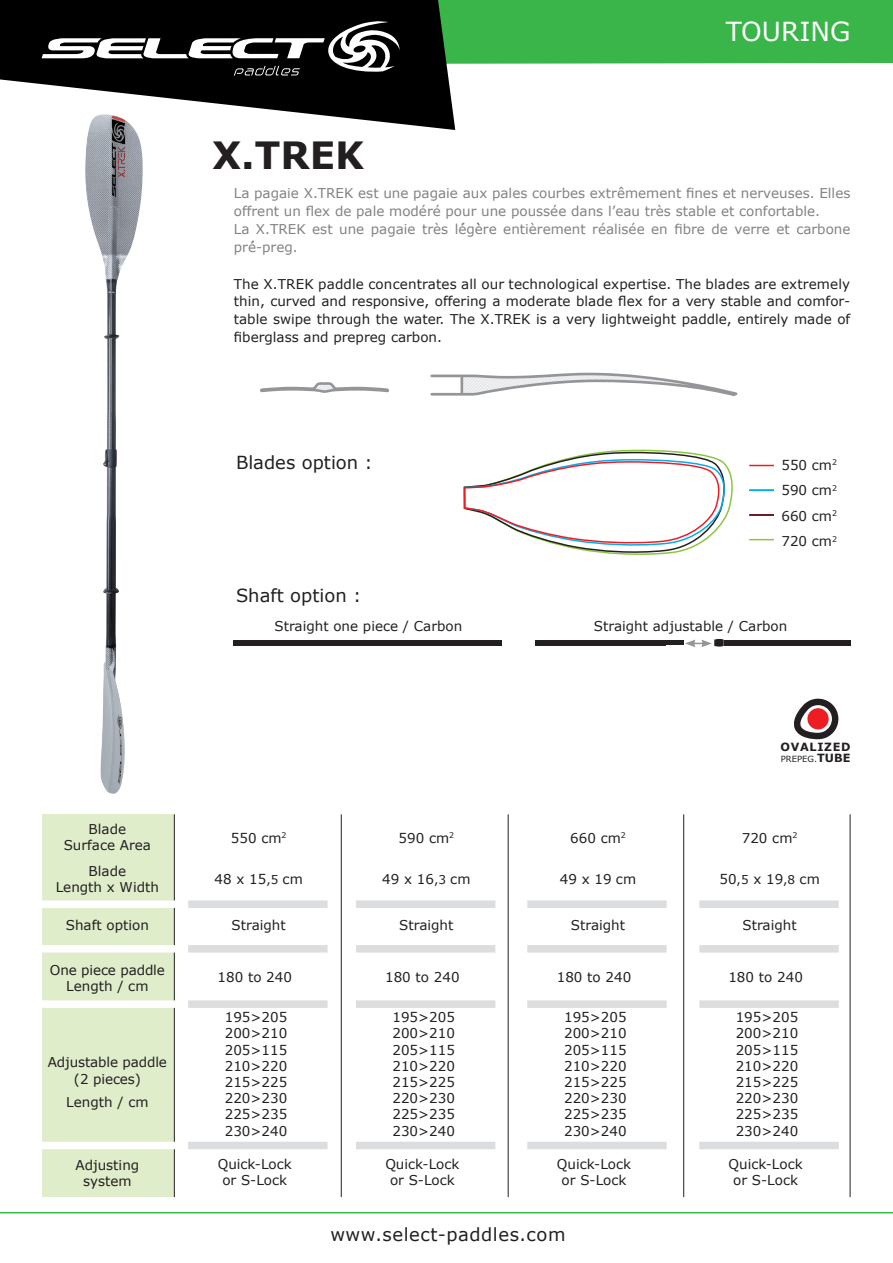
<style>
.page{position:relative;width:893px;height:1263px;background:#fff}
.page>*{position:absolute;margin:0;border:0;box-sizing:border-box;transform-origin:0 0}
.t1{font:700 37.5px "Verdana";color:#231f20}
.t2{font:26.25px "Verdana";color:#fff}
.t3{font:18px "Verdana";color:#231f20}
.t4{font:18px "Verdana";letter-spacing:.03em;color:#231f20}
.t5{font:13.5px/16.2px "Verdana";color:#231f20;text-align:center}
.t6{font:13.5px/18px "Verdana";color:#808285}
.t7{font:700 11.25px "Verdana";letter-spacing:.06em;color:#231f20}
.t8{font:8.4px "Verdana";color:#231f20}
.s1{font-weight:700;font-size:11.25px}
.s2{font-size:12px}
</style>
<div class="page">
<svg style="left:0;top:0;width:455px;height:130px;fill:#000"></svg>
<img style="left:84px;top:114px;width:59px;height:680px">
<svg style="left:794px;top:699px;width:45px;height:40px"></svg>
<div style="left:807px;top:708px;width:22px;height:21px;background:#ee1d23;border-radius:50%"></div>
<svg style="left:749px;top:465px;width:25px;height:1px"></svg>
<hr style="left:749px;top:489px;width:25px;height:2px;background:#ee1d23">
<svg style="left:749px;top:490px;width:25px;height:1px"></svg>
<hr style="left:749px;top:514px;width:25px;height:2px;background:#231f20">
<svg style="left:749px;top:539px;width:25px;height:1px"></svg>
<svg style="left:42px;top:0;width:851px;height:76px"></svg>
<div style="left:43px;top:814px;width:131px;height:383px;background:#dfedcb"></div>
<hr style="left:174px;top:814px;width:1px;height:383px;background:#231f20">
<svg style="left:463px;top:451px;width:265px;height:104px"></svg>
<svg style="left:430px;top:373px;width:307px;height:23px"></svg>
<svg style="left:260px;top:382px;width:129px;height:11px"></svg>
<hr style="left:0;top:1212px;width:893px;height:1px;background:#3ab54a">
<div style="left:21px;top:900px;width:851px;height:8px;background:#fff"></div>
<div style="left:21px;top:1000px;width:851px;height:8px;background:#fff"></div>
<div style="left:21px;top:945px;width:851px;height:7px;background:#fff"></div>
<div style="left:21px;top:1142px;width:851px;height:7px;background:#fff"></div>
<div style="left:188px;top:900px;width:140px;height:8px;background:#dcdddf"></div>
<div style="left:188px;top:1000px;width:140px;height:8px;background:#dcdddf"></div>
<div style="left:188px;top:945px;width:140px;height:7px;background:#dcdddf"></div>
<div style="left:188px;top:1142px;width:140px;height:7px;background:#dcdddf"></div>
<div style="left:527px;top:900px;width:140px;height:8px;background:#dcdddf"></div>
<div style="left:527px;top:1000px;width:140px;height:8px;background:#dcdddf"></div>
<div style="left:527px;top:945px;width:140px;height:7px;background:#dcdddf"></div>
<div style="left:527px;top:1142px;width:140px;height:7px;background:#dcdddf"></div>
<div style="left:356px;top:900px;width:139px;height:8px;background:#dcdddf"></div>
<div style="left:356px;top:1000px;width:139px;height:8px;background:#dcdddf"></div>
<div style="left:356px;top:945px;width:139px;height:7px;background:#dcdddf"></div>
<div style="left:356px;top:1142px;width:139px;height:7px;background:#dcdddf"></div>
<div style="left:699px;top:900px;width:140px;height:8px;background:#dcdddf"></div>
<div style="left:699px;top:1000px;width:140px;height:8px;background:#dcdddf"></div>
<div style="left:699px;top:945px;width:140px;height:7px;background:#dcdddf"></div>
<div style="left:699px;top:1142px;width:140px;height:7px;background:#dcdddf"></div>
<hr style="left:341px;top:814px;width:1px;height:383px;background:#231f20">
<hr style="left:508px;top:814px;width:1px;height:383px;background:#231f20">
<hr style="left:683px;top:814px;width:1px;height:383px;background:#231f20">
<hr style="left:850px;top:814px;width:1px;height:383px;background:#231f20">
<div style="left:234px;top:640px;width:268px;height:5px;background:#231f20"></div>
<div style="left:724px;top:640px;width:126px;height:5px;background:#231f20"></div>
<div style="left:535px;top:640px;width:131px;height:5px;background:#231f20"></div>
<hr style="left:665px;top:641px;width:19px;height:4px;background:#231f20">
<svg style="left:685px;top:639px;width:39px;height:8px"></svg>
<p class="t5" style="left:64px;top:821px;width:89px">Blade<br>Surface Area</p>
<p class="t5" style="left:56px;top:862px;width:105px">Blade<br>Length x Width</p>
<p class="t5" style="left:66px;top:917px;width:85px">Shaft option</p>
<p class="t5" style="left:50px;top:962px;width:117px">One piece paddle<br>Length / cm</p>
<p class="t5" style="left:48px;top:1054px;width:121px">Adjustable paddle (2 pieces)</p>
<p class="t5" style="left:66px;top:1094px;width:84px">Length / cm</p>
<p class="t5" style="left:75px;top:1157px;width:65px">Adjusting system</p>
<h1 class="t1" style="left:213px;top:129px;width:153px">X.TREK</h1>
<h2 class="t2" style="left:726px;top:14px;width:126px">TOURING</h2>
<p class="t6" style="left:234px;top:184px;width:618px">La pagaie X.TREK est une pagaie aux pales courbes extrêmement fines et nerveuses. Elles offrent un flex de pale modéré pour une poussée dans l’eau très stable et confortable.<br>La X.TREK est une pagaie très léǵ èr̀e entièrement réalisée en fibre de verre et carbone pré-́preg.</p>
<p class="t5" style="left:234px;top:274px;width:618px;line-height:18px;text-align:justify">The X.TREK paddle concentrates all our technological expertise. The blades are extremely thin, curved and responsive, offering a moderate blade flex for a very stable and comfor&shy;table swipe through the water. The X.TREK is a very lightweight paddle, entirely made of fiberglass and prepreg carbon.</p>
<h3 class="t3" style="left:236px;top:450px;width:138px">Blades option :</h3>
<p class="t5" style="left:781px;top:456px;width:57px">550 cm<sup>2</sup></p>
<p class="t5" style="left:781px;top:507px;width:57px">660 cm<sup>2</sup></p>
<p class="t5" style="left:781px;top:482px;width:57px">590 cm<sup>2</sup></p>
<h3 class="t3" style="left:236px;top:583px;width:127px">Shaft option :</h3>
<p class="t5" style="left:781px;top:533px;width:57px">720 cm<sup>2</sup></p>
<p class="t5" style="left:274px;top:618px;width:189px">Straight one piece / Carbon</p>
<p class="t5" style="left:594px;top:618px;width:195px">Straight adjustable / Carbon</p>
<p class="t7" style="left:780px;top:739px;width:71px">OVALIZED</p>
<p class="t8" style="left:781px;top:753px;width:71px">PREPEG.<span class="s1">TUBE</span></p>
<p class="t5" style="left:231px;top:829px;width:57px">550 cm<sup>2</sup></p>
<p class="t5" style="left:399px;top:829px;width:57px">590 cm<sup>2</sup></p>
<p class="t5" style="left:570px;top:829px;width:57px">660 cm<sup>2</sup></p>
<p class="t5" style="left:742px;top:829px;width:57px">720 cm<sup>2</sup></p>
<p class="t5" style="left:215px;top:871px;width:90px">48 x 15<span class="s2">,5</span> cm</p>
<p class="t5" style="left:382px;top:871px;width:90px">49 x 16<span class="s2">,3</span> cm</p>
<p class="t5" style="left:560px;top:871px;width:78px">49 x 19 cm</p>
<p class="t5" style="left:719px;top:871px;width:102px">50<span class="s2">,5</span> x 19<span class="s2">,8</span> cm</p>
<p class="t5" style="left:232px;top:917px;width:56px">Straight</p>
<p class="t5" style="left:399px;top:917px;width:56px">Straight</p>
<p class="t5" style="left:571px;top:917px;width:56px">Straight</p>
<p class="t5" style="left:742px;top:917px;width:56px">Straight</p>
<p class="t5" style="left:217px;top:969px;width:76px">180 to 240</p>
<p class="t5" style="left:385px;top:969px;width:76px">180 to 240</p>
<p class="t5" style="left:557px;top:969px;width:76px">180 to 240</p>
<p class="t5" style="left:728px;top:969px;width:76px">180 to 240</p>
<p class="t5" style="left:225px;top:1009px;width:64px;text-align:justify">195&gt;205<br>200&gt;210<br>205&gt;115<br>210&gt;220<br>215&gt;225<br>220&gt;230<br>225&gt;235<br>230&gt;240</p>
<p class="t5" style="left:392px;top:1009px;width:64px;text-align:justify">195&gt;205<br>200&gt;210<br>205&gt;115<br>210&gt;220<br>215&gt;225<br>220&gt;230<br>225&gt;235<br>230&gt;240</p>
<p class="t5" style="left:564px;top:1009px;width:64px;text-align:justify">195&gt;205<br>200&gt;210<br>205&gt;115<br>210&gt;220<br>215&gt;225<br>220&gt;230<br>225&gt;235<br>230&gt;240</p>
<p class="t5" style="left:736px;top:1009px;width:64px;text-align:justify">195&gt;205<br>200&gt;210<br>205&gt;115<br>210&gt;220<br>215&gt;225<br>220&gt;230<br>225&gt;235<br>230&gt;240</p>
<p class="t5" style="left:218px;top:1156px;width:76px">Quick-Lock or S-Lock</p>
<p class="t5" style="left:385px;top:1156px;width:76px">Quick-Lock or S-Lock</p>
<p class="t5" style="left:557px;top:1156px;width:76px">Quick-Lock or S-Lock</p>
<p class="t5" style="left:729px;top:1156px;width:76px">Quick-Lock or S-Lock</p>
<h3 class="t4" style="left:330px;top:1222px;width:237px">www.select-paddles.com</h3>
</div>
